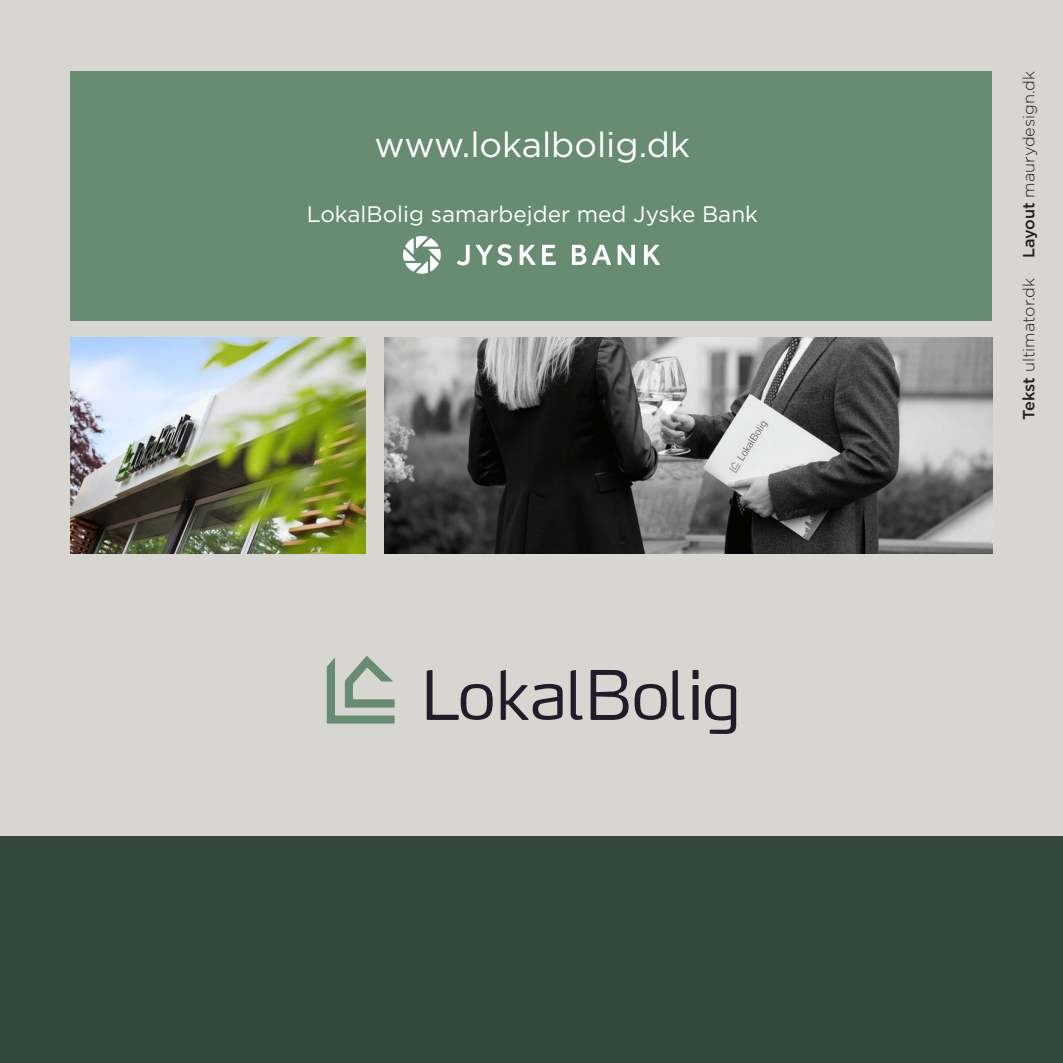
<style>
.page{position:relative;width:1063px;height:1063px;background:#d8d6d1}
.page>*{position:absolute;margin:0;border:0;box-sizing:border-box;transform-origin:0 0}
.LB15-BRØD{font:35px "Gotham";color:#fff}
.LB15-BRØD-2{font:22.5px "Gotham";color:#fff}
.t1{font:300 16.25px "Gotham";color:#231f20}
.s1{font-weight:500}
</style>
<div class="page">
<div style="left:0;top:836px;width:1063px;height:227px;background:#33493f"></div>
<div style="left:71px;top:71px;width:921px;height:249px;background:#678c72"></div>
<img style="left:384px;top:337px;width:608px;height:216px">
<img style="left:71px;top:337px;width:295px;height:216px">
<svg style="left:427px;top:670px;width:272px;height:50px"></svg>
<svg style="left:705px;top:684px;width:31px;height:50px"></svg>
<svg style="left:327px;top:656px;width:68px;height:68px"></svg>
<svg style="left:572px;top:245px;width:14px;height:20px"></svg>
<svg style="left:592px;top:245px;width:19px;height:20px"></svg>
<svg style="left:618px;top:245px;width:17px;height:20px"></svg>
<svg style="left:403px;top:236px;width:38px;height:38px"></svg>
<svg style="left:457px;top:245px;width:13px;height:20px"></svg>
<svg style="left:476px;top:244px;width:36px;height:21px"></svg>
<svg style="left:542px;top:245px;width:14px;height:20px"></svg>
<svg style="left:520px;top:245px;width:16px;height:20px"></svg>
<svg style="left:644px;top:245px;width:16px;height:20px"></svg>
<p class="LB15-BRØD" style="left:375px;top:125px;width:317px">www.lokalbolig.dk</p>
<p class="LB15-BRØD-2" style="left:307px;top:201px;width:453px">LokalBolig samarbejder med Jyske Bank</p>
<p class="t1" style="left:1020px;top:420px;width:350px;rotate:-90deg"><span class="s1">Tekst</span> ultimator.dk <span class="s1">Layout</span> maurydesign.dk</p>
</div>
